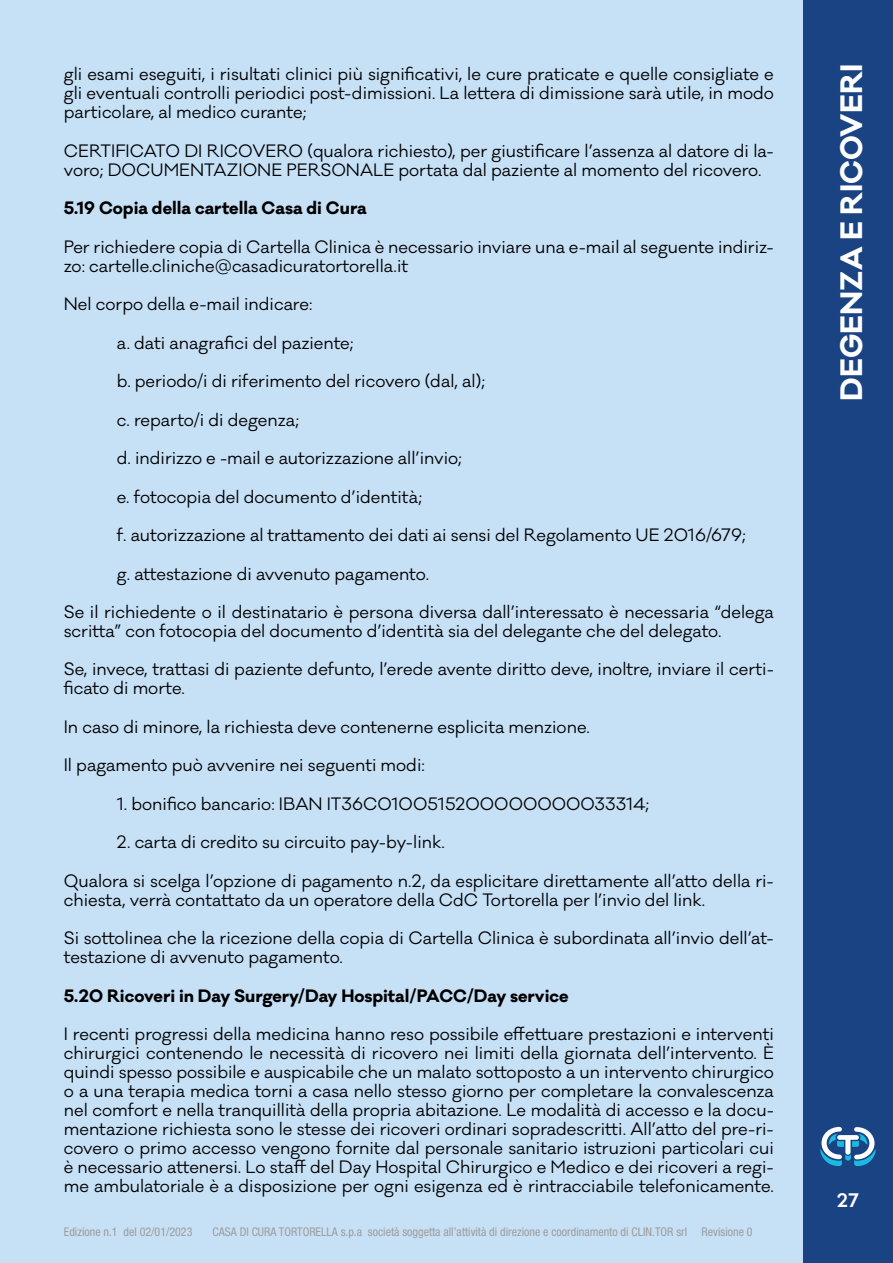
<style>
.page{position:relative;width:893px;height:1263px;background:#fff}
.page>*{position:absolute;margin:0;border:0;box-sizing:border-box;transform-origin:0 0}
.t1{font:700 28.5px "Galano Classic";color:#fff}
.t2{font:600 18px "Galano Classic Alt";color:#fff}
.t3{font:16.5px/19px "Galano Classic";color:#000}
.t4{font:700 16.5px "Galano Classic";color:#000}
.t5{font:condensed 12px "Helvetica Neue LT Std";color:#9d9d9c}
</style>
<div class="page">
<div style="left:1px;top:0;width:802px;height:1263px;background:#c6e0f6"></div>
<div style="left:803px;top:0;width:90px;height:1263px;background:#194383"></div>
<svg style="left:820px;top:1127px;width:56px;height:39px"></svg>
<p class="t3" style="left:64px;top:65px;width:712px;text-align:justify">gli esami eseguiti, i risultati clinici più significativi, le cure praticate e quelle consigliate e gli eventuali controlli periodici post-dimissioni. La lettera di dimissione sarà utile, in modo particolare, al medico curante;</p>
<p class="t3" style="left:64px;top:141px;width:712px">CERTIFICATO DI RICOVERO (qualora richiesto), per giustificare l’assenza al datore di la&shy;voro; DOCUMENTAZIONE PERSONALE portata dal paziente al momento del ricovero.</p>
<p class="t4" style="left:64px;top:197px;width:304px">5.19 Copia della cartella Casa di Cura</p>
<p class="t3" style="left:64px;top:237px;width:712px">Per richiedere copia di Cartella Clinica è necessario inviare una e-mail al seguente indiriz&shy;zo: cartelle.cliniche@casadicuratortorella.it</p>
<p class="t3" style="left:64px;top:295px;width:250px">Nel corpo della e-mail indicare:</p>
<p class="t3" style="left:117px;top:333px;width:238px">a. dati anagrafici del paziente;</p>
<p class="t3" style="left:117px;top:372px;width:370px">b. periodo/i di riferimento del ricovero (dal, al);</p>
<p class="t3" style="left:117px;top:410px;width:184px">c. reparto/i di degenza;</p>
<p class="t3" style="left:117px;top:449px;width:347px">d. indirizzo e -mail e autorizzazione all’invio;</p>
<p class="t3" style="left:117px;top:487px;width:307px">e. fotocopia del documento d’identità;</p>
<p class="t3" style="left:117px;top:526px;width:630px">f. autorizzazione al trattamento dei dati ai sensi del Regolamento UE 2016/679;</p>
<p class="t3" style="left:117px;top:564px;width:314px">g. attestazione di avvenuto pagamento.</p>
<p class="t3" style="left:64px;top:603px;width:712px">Se il richiedente o il destinatario è persona diversa dall’interessato è necessaria “delega scritta” con fotocopia del documento d’identità sia del delegante che del delegato.</p>
<p class="t3" style="left:64px;top:660px;width:712px">Se, invece, trattasi di paziente defunto, l’erede avente diritto deve, inoltre, inviare il certi&shy;ficato di morte.</p>
<p class="t3" style="left:64px;top:717px;width:527px">In caso di minore, la richiesta deve contenerne esplicita menzione.</p>
<p class="t3" style="left:64px;top:756px;width:362px">Il pagamento può avvenire nei seguenti modi:</p>
<p class="t3" style="left:117px;top:794px;width:534px">1. bonifico bancario: IBAN IT36C0100515200000000033314;</p>
<p class="t3" style="left:117px;top:833px;width:329px">2. carta di credito su circuito pay-by-link.</p>
<p class="t3" style="left:64px;top:871px;width:712px">Qualora si scelga l’opzione di pagamento n.2, da esplicitare direttamente all’atto della ri&shy;chiesta, verrà contattato da un operatore della CdC Tortorella per l’invio del link.</p>
<p class="t3" style="left:64px;top:929px;width:712px">Si sottolinea che la ricezione della copia di Cartella Clinica è subordinata all’invio dell’at&shy;testazione di avvenuto pagamento.</p>
<p class="t4" style="left:64px;top:984px;width:506px">5.20 Ricoveri in Day Surgery/Day Hospital/PACC/Day service</p>
<p class="t3" style="left:64px;top:1025px;width:712px;text-align:justify">I recenti progressi della medicina hanno reso possibile effettuare prestazioni e interventi chirurgici contenendo le necessità di ricovero nei limiti della giornata dell’intervento. È quindi spesso possibile e auspicabile che un malato sottoposto a un intervento chirurgico o a una terapia medica torni a casa nello stesso giorno per completare la convalescenza nel comfort e nella tranquillità della propria abitazione. Le modalità di accesso e la docu&shy;mentazione richiesta sono le stesse dei ricoveri ordinari sopradescritti. All’atto del pre-ri&shy;covero o primo accesso vengono fornite dal personale sanitario istruzioni particolari cui è necessario attenersi. Lo staff del Day Hospital Chirurgico e Medico e dei ricoveri a regi&shy;me ambulatoriale è a disposizione per ogni esigenza ed è rintracciabile telefonicamente.</p>
<p class="t5" style="left:64px;top:1225px;width:130px">Edizione n.1 del 02/01/2023</p>
<p class="t5" style="left:213px;top:1225px;width:542px">CASA DI CURA TORTORELLA s.p.a società soggetta all’attività di direzione e coordinamento di CLIN.TOR srl Revisione 0</p>
<h1 class="t1" style="left:832px;top:400px;width:338px;rotate:-90deg">DEGENZA E RICOVERI</h1>
<p class="t2" style="left:837px;top:1189px;width:24px">27</p>
</div>
